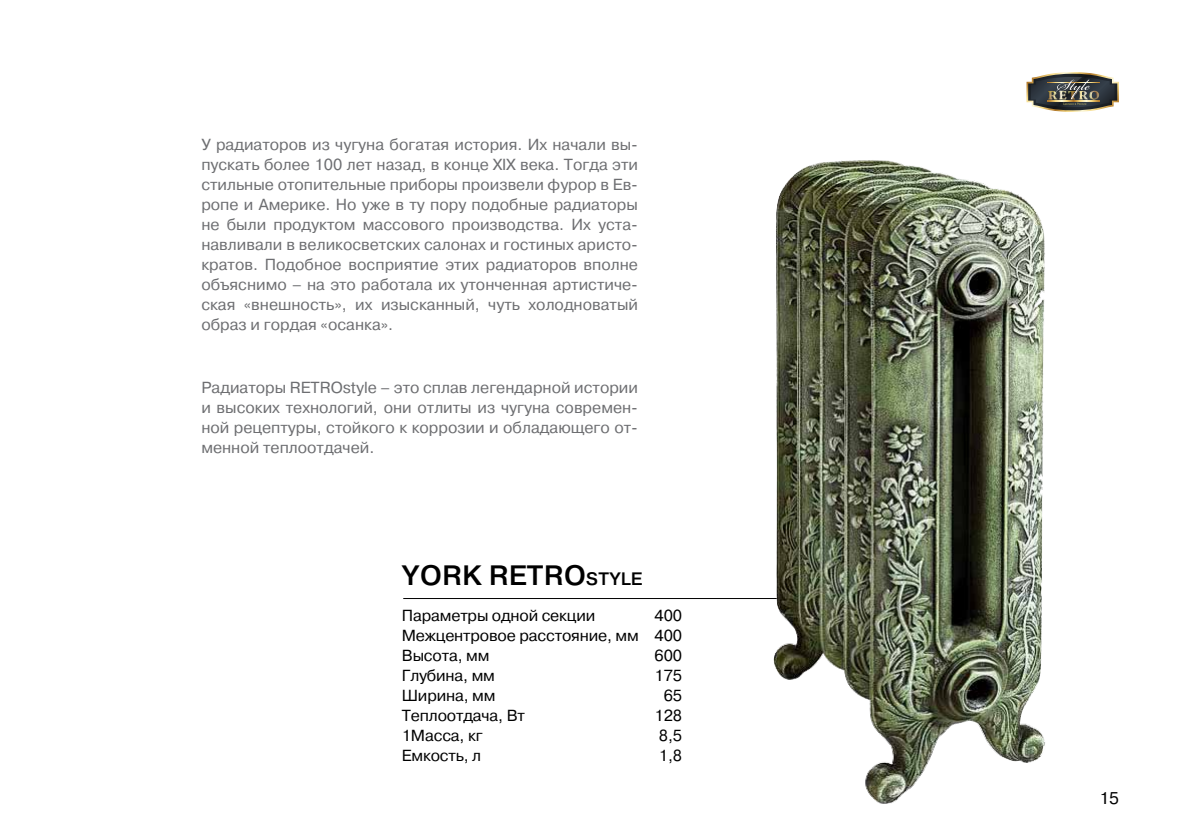
<style>
.page{position:relative;width:1191px;height:840px;background:#fff}
.page>*{position:absolute;margin:0;border:0;box-sizing:border-box;transform-origin:0 0}
.t1{font:500 28px "Pragmatica";letter-spacing:.01em;color:#000}
.t2{font:17px "Pragmatica";color:#000}
.t3{font:16px/20px "Pragmatica";color:#6d6e71;text-align:justify}
.t4{font:16px/20px "Pragmatica";letter-spacing:-.01em;color:#000;text-align:justify}
.s1{font-size:18px}
</style>
<div class="page">
<img style="left:1026px;top:72px;width:93px;height:40px">
<hr style="left:403px;top:598px;width:604px;height:1px;background:#000">
<img style="left:773px;top:160px;width:272px;height:642px">
<p class="t3" style="left:201px;top:135px;width:438px">У радиаторов из чугуна богатая история. Их начали вы&shy;пускать более 100 лет назад, в конце XIX века. Тогда эти стильные отопительные приборы произвели фурор в Ев&shy;ропе и Америке. Но уже в ту пору подобные радиаторы не были продуктом массового производства. Их уста&shy;навливали в великосветских салонах и гостиных аристо&shy;кратов. Подобное восприятие этих радиаторов вполне объяснимо – на это работала их утонченная артистиче&shy;ская «внешность», их изысканный, чуть холодноватый образ и гордая «осанка».</p>
<p class="t3" style="left:201px;top:378px;width:438px">Радиаторы RETROstyle – это сплав легендарной истории и высоких технологий, они отлиты из чугуна современ&shy;ной рецептуры, стойкого к коррозии и обладающего от&shy;менной теплоотдачей.</p>
<h1 class="t1" style="left:402px;top:557px;width:242px">YORK RETRO<span class="s1">STYLE</span></h1>
<p class="t4" style="left:402px;top:605px;width:195px">Параметры одной секции</p>
<p class="t4" style="left:402px;top:605px;width:282px;text-indent:253px">400<br>Межцентровое расстояние, мм 400<br>Высота, мм</p>
<p class="t4" style="left:654px;top:645px;width:29px">600</p>
<p class="t4" style="left:402px;top:665px;width:95px">Глубина, мм</p>
<p class="t4" style="left:654px;top:665px;width:29px">175</p>
<p class="t4" style="left:402px;top:685px;width:95px">Ширина, мм</p>
<p class="t4" style="left:663px;top:685px;width:20px">65</p>
<p class="t4" style="left:402px;top:705px;width:125px">Теплоотдача, Вт</p>
<p class="t4" style="left:654px;top:705px;width:29px">128</p>
<p class="t4" style="left:402px;top:725px;width:82px">1Масса, кг</p>
<p class="t4" style="left:659px;top:725px;width:25px">8,5</p>
<p class="t4" style="left:402px;top:745px;width:81px">Емкость, л</p>
<p class="t4" style="left:659px;top:745px;width:25px">1,8</p>
<p class="t2" style="left:1099px;top:787px;width:21px">15</p>
</div>
